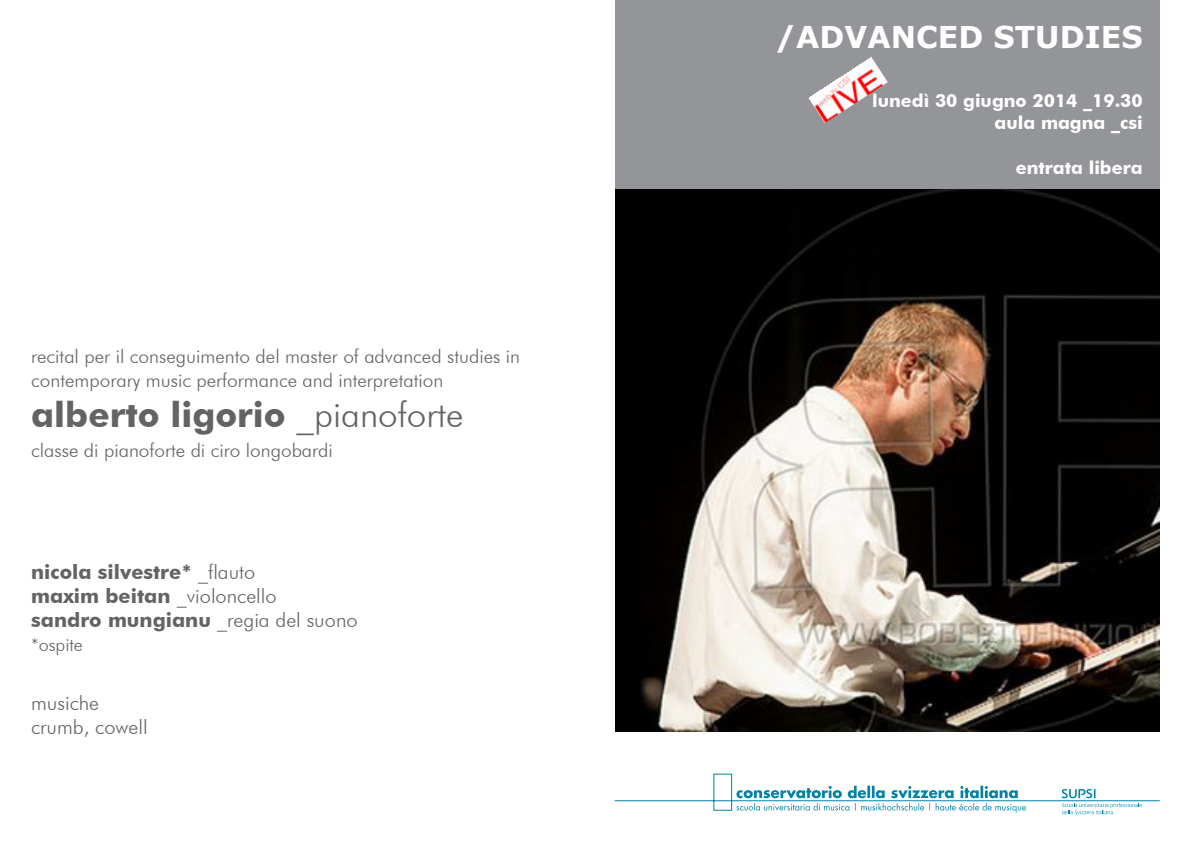
<style>
.page{position:relative;width:1191px;height:842px;background:#fff}
.page>*{position:absolute;margin:0;border:0;box-sizing:border-box;transform-origin:0 0}
.t1{font:700 35px "Futura BT";color:#636366}
.t2{font:700 30px "Verdana";color:#fff}
.t3{font:700 20px/24px "Futura BT";color:#636366}
.t4{font:300 20px/24px "Futura BT";color:#636366}
.t5{font:300 19px/24px "Futura BT";color:#636366}
.t6{font:700 18px/21.6px "Futura BT";color:#fff;text-align:right}
.t7{font:300 18px "Futura BT";color:#636366}
.s1{font-weight:300}
</style>
<div class="page">
<div style="left:615px;top:0;width:544px;height:190px;background:#939598"></div>
<svg style="left:614px;top:774px;width:546px;height:40px"></svg>
<img style="left:808px;top:57px;width:79px;height:66px">
<img style="left:615px;top:190px;width:544px;height:541px">
<p class="t5" style="left:31px;top:344px;width:490px">recital per il conseguimento del master of advanced studies in contemporary music performance and interpretation</p>
<h1 class="t1" style="left:31px;top:393px;width:434px">alberto ligorio <span class="s1">_pianoforte</span></h1>
<p class="t5" style="left:31px;top:438px;width:303px">classe di pianoforte di ciro longobardi</p>
<p class="t3" style="left:31px;top:560px;width:328px">nicola silvestre* <span class="s1">_flauto<br></span>maxim beitan <span class="s1">_violoncello<br></span>sandro mungianu <span class="s1">_regia del suono</span></p>
<p class="t7" style="left:31px;top:634px;width:53px">*ospite</p>
<p class="t4" style="left:31px;top:691px;width:118px">musiche crumb, cowell</p>
<h2 class="t2" style="left:775px;top:16px;width:369px">/ADVANCED STUDIES</h2>
<p class="t6" style="left:872px;top:90px;width:272px">lunedì 30 giugno 2014 _19.30 aula magna _csi</p>
<p class="t6" style="left:1015px;top:156px;width:128px">entrata libera</p>
</div>
